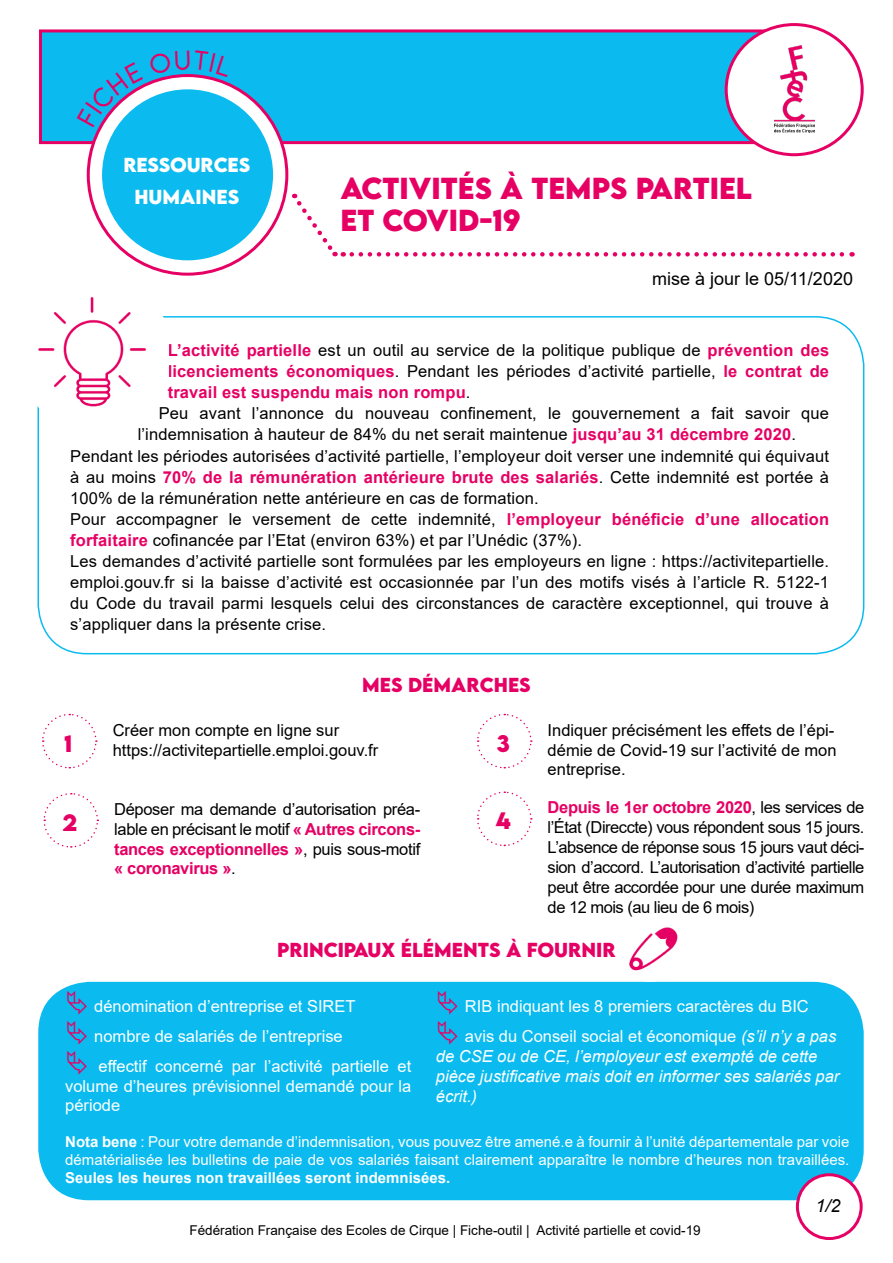
<style>
.page{position:relative;width:893px;height:1263px;background:#fff}
.page>*{position:absolute;margin:0;border:0;box-sizing:border-box;transform-origin:0 0}
.t1{font:700 27px/32.4px "LEMONMILK";color:#e60064}
.t2{font:700 21px "LEMONMILK";color:#e60064}
.t3{font:700 18px "LEMONMILK";color:#e60064}
.t4{font:18px "Arial";color:#000}
.t5{font:700 18px/32.1px "LEMONMILK";letter-spacing:-.01em;color:#fff;text-align:center}
.t6{font:italic 18px "Arial";color:#000}
.t7{font:16.5px/19.8px "Arial";letter-spacing:.01em;color:#000;text-align:justify}
.t8{font:16.5px/29.7px "Arial";color:#fff}
.t9{font:700 16.5px "Arial";letter-spacing:.01em;color:#e60064}
.t10{font:italic 16.5px/19.8px "Arial";color:#fff}
.t11{font:15px/18px "Arial";color:#fff}
.t12{font:700 15px "Arial";color:#fff}
.t13{font:13.5px "Arial";color:#000}
.s1{font-weight:700;color:#e60064}
.s2{font-weight:400;color:#000}
.s3{font-style:italic}
.s4{font-weight:700}
</style>
<div class="page">
<div style="left:38px;top:982px;width:826px;height:218px;background:#0bbbef;border-radius:51px"></div>
<svg style="left:39px;top:28px;width:733px;height:118px;background:#20b0e6"></svg>
<svg style="left:88px;top:76px;width:199px;height:198px"></svg>
<div style="left:102px;top:89px;width:171px;height:171px;background:#0bbbef;border-radius:50%"></div>
<svg style="left:293px;top:194px;width:51px;height:63px"></svg>
<svg style="left:352px;top:252px;width:500px;height:5px"></svg>
<div style="left:726px;top:25px;width:136px;height:130px;background:#fff;border-radius:50%"></div>
<div style="left:725px;top:23px;width:139px;height:133px;border:3px solid #e60064;border-radius:50%"></div>
<img style="left:774px;top:46px;width:40px;height:86px">
<div style="left:38px;top:316px;width:826px;height:338px;border:2px solid #0bbbef;border-radius:49px"></div>
<img style="left:37px;top:297px;width:132px;height:129px">
<svg style="left:42px;top:713px;width:55px;height:56px"></svg>
<svg style="left:477px;top:713px;width:55px;height:56px"></svg>
<svg style="left:43px;top:793px;width:56px;height:55px"></svg>
<svg style="left:477px;top:791px;width:55px;height:56px"></svg>
<img style="left:611px;top:927px;width:78px;height:55px">
<div style="left:797px;top:1175px;width:64px;height:63px;background:#fff;border-radius:50%"></div>
<div style="left:796px;top:1173px;width:67px;height:67px;border:3px solid #e60064;border-radius:50%"></div>
<svg style="left:77px;top:50px;width:156px;height:77px"></svg>
<p class="t5" style="left:123px;top:149px;width:128px">RESSOURCES<br>HUMAINES</p>
<h1 class="t1" style="left:340px;top:172px;width:413px">ACTIVITÉS À TEMPS PARTIEL<br>ET COVID-19</h1>
<p class="t4" style="left:652px;top:266px;width:202px">mise à jour le 05/11/2020</p>
<p class="t7" style="left:168px;top:341px;width:663px"><span class="s1">L’activité partielle</span> est un outil au service de la politique publique de <span class="s1">prévention des</span></p>
<p class="t7" style="left:168px;top:362px;width:663px"><span class="s1">licenciements économiques</span>. Pendant les périodes d’activité partielle, <span class="s1">le contrat de</span></p>
<p class="t9" style="left:168px;top:381px;width:304px">travail est suspendu mais non rompu<span class="s2">.</span></p>
<p class="t7" style="left:159px;top:404px;width:672px">Peu avant l’annonce du nouveau confinement, le gouvernement a fait savoir que</p>
<p class="t7" style="left:138px;top:425px;width:660px">l’indemnisation à hauteur de 84% du net serait maintenue <span class="s1">jusqu’au 31 décembre 2020</span>.</p>
<p class="t7" style="left:70px;top:446px;width:760px">Pendant les périodes autorisées d’activité partielle, l’employeur doit verser une indemnité qui équivaut</p>
<p class="t9" style="left:70px;top:465px;width:760px"><span class="s2">à au moins</span> 70% de la rémunération antérieure brute des salariés<span class="s2">. Cette indemnité est portée à</span></p>
<p class="t7" style="left:70px;top:488px;width:470px">100% de la rémunération nette antérieure en cas de formation.</p>
<p class="t7" style="left:70px;top:509px;width:761px">Pour accompagner le versement de cette indemnité, <span class="s1">l’employeur bénéficie d’une allocation</span></p>
<p class="t7" style="left:70px;top:530px;width:513px"><span class="s1">forfaitaire</span> cofinancée par l’Etat (environ 63%) et par l’Unédic (37%).</p>
<p class="t7" style="left:70px;top:551px;width:760px">Les demandes d’activité partielle sont formulées par les employeurs en ligne : https://activitepartielle.</p>
<p class="t7" style="left:70px;top:572px;width:760px">emploi.gouv.fr si la baisse d’activité est occasionnée par l’un des motifs visés à l’article R. 5122-1</p>
<p class="t7" style="left:70px;top:593px;width:760px">du Code du travail parmi lesquels celui des circonstances de caractère exceptionnel, qui trouve à</p>
<p class="t7" style="left:70px;top:614px;width:257px">s’appliquer dans la présente crise.</p>
<p class="t3" style="left:362px;top:673px;width:170px">MES DÉMARCHES</p>
<p class="t7" style="left:113px;top:720px;width:228px">Créer mon compte en ligne sur</p>
<p class="t2" style="left:64px;top:729px;width:10px">1</p>
<p class="t7" style="left:113px;top:740px;width:267px">https://activitepartielle.emploi.gouv.fr</p>
<p class="t2" style="left:496px;top:729px;width:15px">3</p>
<p class="t7" style="left:114px;top:799px;width:308px">Déposer ma demande d’autorisation préa&shy;lable en précisant le motif <span class="s1">« Autres circons&shy;tances exceptionnelles »</span>, puis sous-motif <span class="s1">« coronavirus »</span>.</p>
<p class="t2" style="left:62px;top:808px;width:16px">2</p>
<p class="t2" style="left:495px;top:807px;width:17px">4</p>
<p class="t7" style="left:548px;top:720px;width:290px;text-align:left">Indiquer précisément les effets de l’épi&shy;démie de Covid-19 sur l’activité de mon entreprise.</p>
<p class="t7" style="left:548px;top:798px;width:318px"><span class="s1">Depuis le 1er octobre 2020</span>, les services de l’État (Direccte) vous répondent sous 15 jours.<br>L’absence de réponse sous 15 jours vaut déci&shy;sion d’accord. L’autorisation d’activité partielle peut être accordée pour une durée maximum de 12 mois (au lieu de 6 mois)</p>
<p class="t3" style="left:277px;top:937px;width:340px">PRINCIPAUX ÉLÉMENTS À FOURNIR</p>
<p class="t8" style="left:94px;top:991px;width:319px">dénomination d’entreprise et SIRET nombre de salariés de l’entreprise<br>effectif concerné par l’activité partielle et</p>
<p class="t8" style="left:65px;top:1076px;width:348px;line-height:19.8px">volume d’heures prévisionnel demandé pour la période</p>
<p class="t8" style="left:465px;top:991px;width:373px">RIB indiquant les 8 premiers caractères du BIC avis du Conseil social et économique <span class="s3">(s’il n’y a pas</span></p>
<p class="t10" style="left:436px;top:1046px;width:405px">de CSE ou de CE, l’employeur est exempté de cette pièce justificative mais doit en informer ses salariés par écrit.)</p>
<p class="t11" style="left:65px;top:1132px;width:786px"><span class="s4">Nota bene</span> : Pour votre demande d’indemnisation, vous pouvez être amené.e à fournir à l’unité départementale par voie dématérialisée les bulletins de paie de vos salariés faisant clairement apparaître le nombre d’heures non travaillées.</p>
<p class="t12" style="left:65px;top:1167px;width:387px">Seules les heures non travaillées seront indemnisées.</p>
<p class="t6" style="left:816px;top:1194px;width:27px">1/2</p>
<p class="t13" style="left:189px;top:1221px;width:513px">Fédération Française des Ecoles de Cirque | Fiche-outil | Activité partielle et covid-19</p>
</div>
